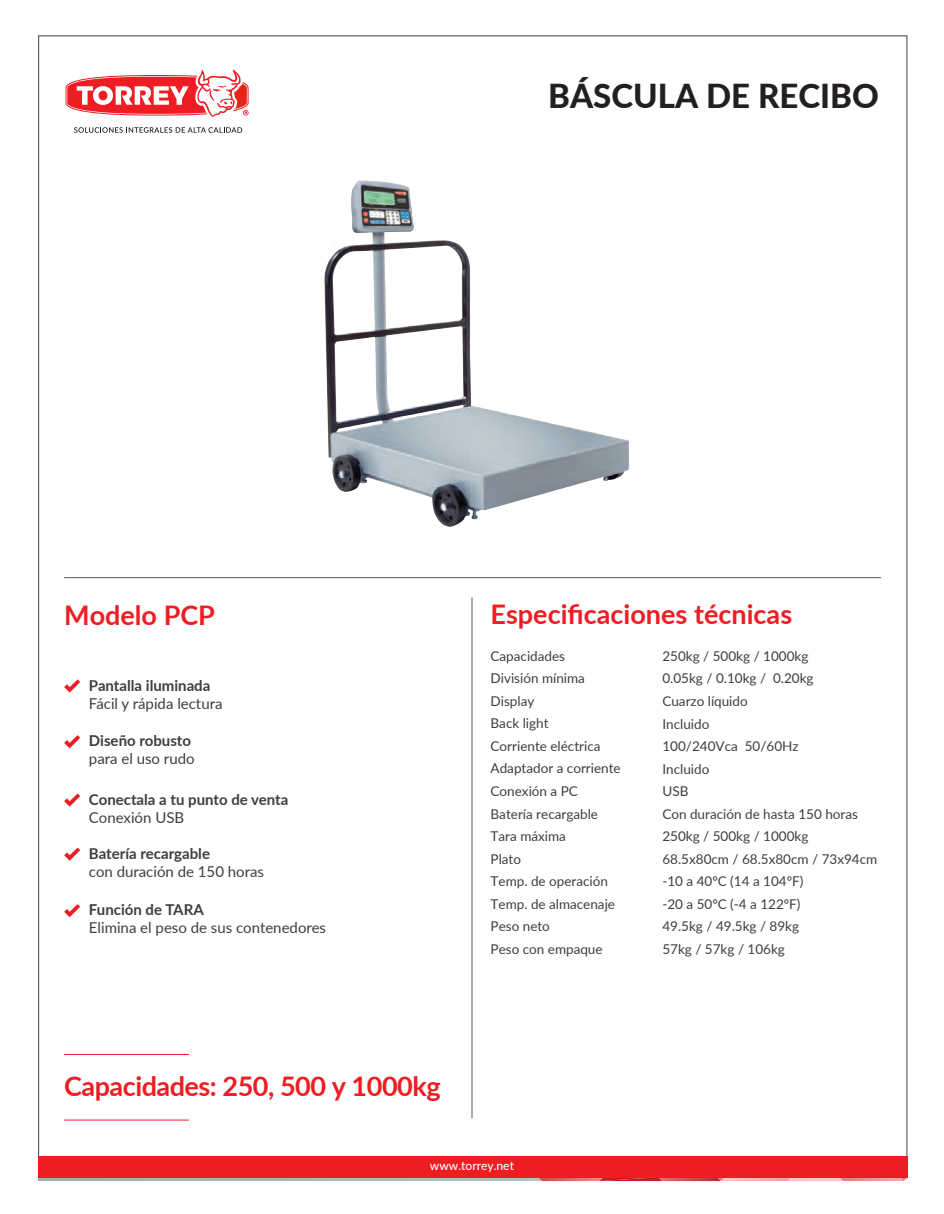
<style>
.page{position:relative;width:944px;height:1214px;background:#fff}
.page>*{position:absolute;margin:0;border:0;box-sizing:border-box;transform-origin:0 0}
.t1{font:800 33px "Lato";color:#231f20}
.t2{font:700 27px "Lato";color:#ee1d23}
.t3{font:700 27px "Lato";letter-spacing:-.02em;color:#ee1d23}
.t4{font:15px "Lato";color:#3e3e3f}
.t5{font:700 15px "Lato";color:#3e3e3f}
.t6{font:13.5px/22.5px "Lato";color:#3e3e3f}
.t7{font:500 12px "Lato";color:#fff}
</style>
<div class="page">
<svg style="left:38px;top:1177px;width:869px;height:4px;background:#d07c80"></svg>
<svg style="left:74px;top:127px;width:168px;height:6px"></svg>
<hr style="left:471px;top:597px;width:1px;height:521px;background:#57585a">
<hr style="left:64px;top:577px;width:817px;height:1px;background:#57585a">
<div style="left:38px;top:1156px;width:869px;height:21px;background:#ee1d23"></div>
<svg style="left:64px;top:679px;width:16px;height:13px"></svg>
<svg style="left:64px;top:904px;width:16px;height:13px"></svg>
<svg style="left:64px;top:847px;width:16px;height:13px"></svg>
<svg style="left:64px;top:793px;width:16px;height:13px"></svg>
<svg style="left:64px;top:735px;width:16px;height:13px"></svg>
<img style="left:324px;top:180px;width:306px;height:347px">
<hr style="left:64px;top:1054px;width:125px;height:1px;background:#ee1d23">
<hr style="left:64px;top:1119px;width:125px;height:1px;background:#ee1d23">
<svg style="left:65px;top:69px;width:184px;height:48px"></svg>
<h1 class="t1" style="left:548px;top:71px;width:332px">BÁSCULA DE RECIBO</h1>
<h2 class="t2" style="left:64px;top:595px;width:152px">Modelo PCP</h2>
<p class="t5" style="left:89px;top:674px;width:123px">Pantalla iluminada</p>
<p class="t4" style="left:89px;top:692px;width:135px">Fácil y rápida lectura</p>
<p class="t5" style="left:89px;top:730px;width:104px">Diseño robusto</p>
<p class="t4" style="left:89px;top:748px;width:107px">para el uso rudo</p>
<p class="t5" style="left:89px;top:788px;width:201px">Conectala a tu punto de venta</p>
<p class="t4" style="left:89px;top:806px;width:97px">Conexión USB</p>
<p class="t5" style="left:89px;top:842px;width:123px">Batería recargable</p>
<p class="t4" style="left:89px;top:860px;width:177px">con duración de 150 horas</p>
<p class="t5" style="left:89px;top:898px;width:116px">Función de TARA</p>
<p class="t4" style="left:89px;top:917px;width:239px">Elimina el peso de sus contenedores</p>
<h2 class="t3" style="left:64px;top:1066px;width:378px">Capacidades: 250, 500 y 1000kg</h2>
<h2 class="t2" style="left:490px;top:594px;width:303px">Especificaciones técnicas</h2>
<p class="t6" style="left:490px;top:644px;width:132px">Capacidades<br>División mínima<br>Display<br>Back light<br>Corriente eléctrica<br>Adaptador a corriente<br>Conexión a PC<br>Batería recargable<br>Tara máxima<br>Plato<br>Temp. de operación<br>Temp. de almacenaje<br>Peso neto<br>Peso con empaque</p>
<p class="t6" style="left:662px;top:644px;width:216px">250kg / 500kg / 1000kg<br>0.05kg / 0.10kg / 0.20kg<br>Cuarzo líquido<br>Incluido<br>100/240Vca 50/60Hz<br>Incluido<br>USB<br>Con duración de hasta 150 horas<br>250kg / 500kg / 1000kg<br>68.5x80cm / 68.5x80cm / 73x94cm -10 a 40ºC (14 a 104ºF)<br>-20 a 50ºC (-4 a 122ºF)<br>49.5kg / 49.5kg / 89kg<br>57kg / 57kg / 106kg</p>
<p class="t7" style="left:430px;top:1156px;width:86px">www.torrey.net</p>
</div>
